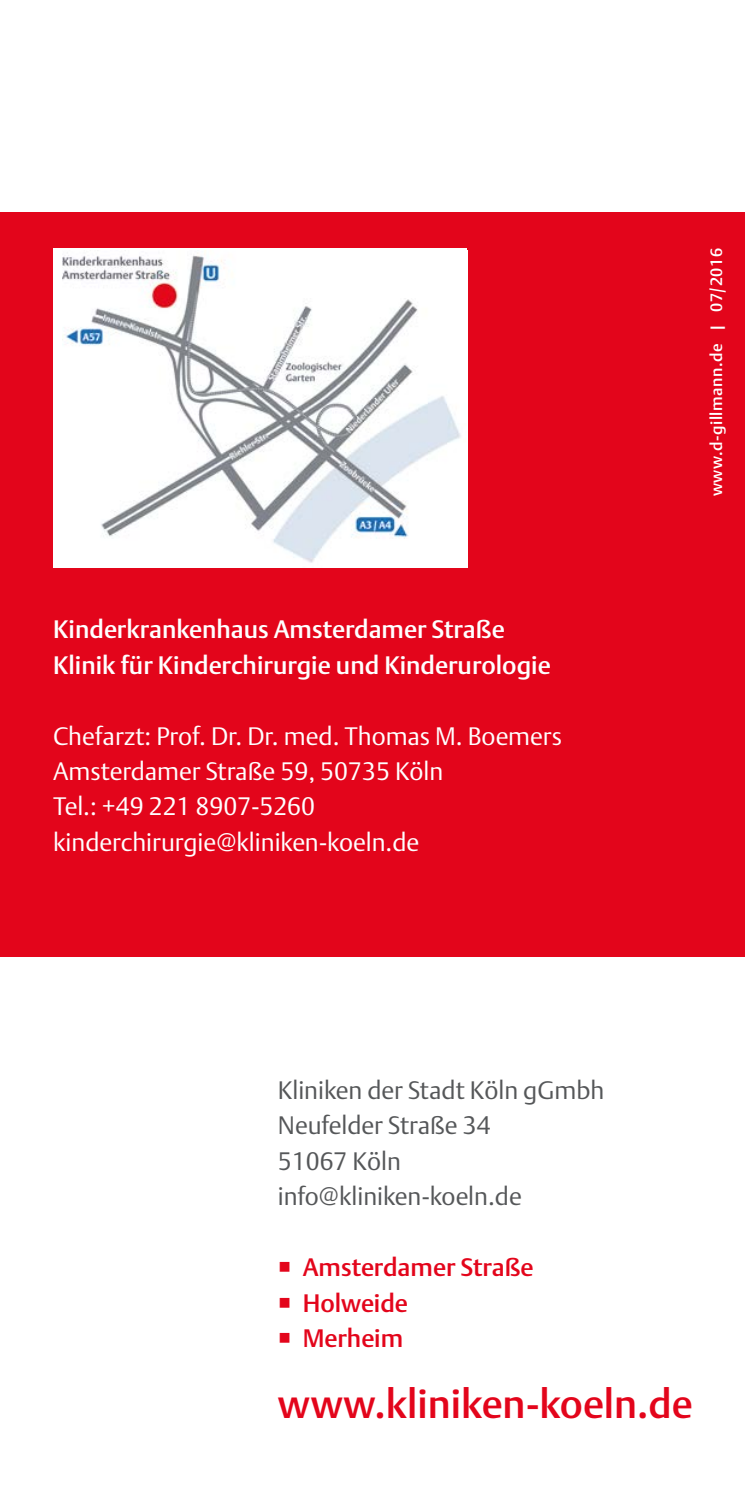
<style>
.page{position:relative;width:745px;height:1489px;background:#fff}
.page>*{position:absolute;margin:0;border:0;box-sizing:border-box;transform-origin:0 0}
.t1{font:500 40px "DTL Argo T";color:#e3051b}
.t2{font:300 25px/35.5px "DTL Argo T";color:#fff}
.t3{font:500 25px/35.5px "DTL Argo T";color:#fff}
.t4{font:300 25px/35.5px "DTL Argo T";color:#555759}
.t5{font:500 25px "DTL Argo T";color:#e3051b}
.t6{font:500 16.25px "DTL Argo T";letter-spacing:.03em;color:#fff}
</style>
<div class="page">
<div style="left:0;top:213px;width:744px;height:744px;background:#e3051b"></div>
<div style="left:53px;top:248px;width:414px;height:319px;background:#fff"></div>
<img style="left:63px;top:250px;width:398px;height:313px">
<p class="t3" style="left:53px;top:611px;width:499px">Kinderkrankenhaus Amsterdamer Straße<br>Klinik für Kinderchirurgie und Kinderurologie</p>
<p class="t2" style="left:53px;top:717px;width:510px">Chefarzt: Prof. Dr. Dr. med. Thomas M. Boemers Amsterdamer Straße 59, 50735 Köln<br>Tel.: +49 221 8907-5260 kinderchirurgie@kliniken-koeln.de</p>
<p class="t6" style="left:706px;top:496px;width:249px;rotate:-90deg">www.d-gillmann.de | 07/2016</p>
<p class="t4" style="left:278px;top:1072px;width:328px">Kliniken der Stadt Köln gGmbh<br>Neufelder Straße 34<br>51067 Köln info@kliniken-koeln.de</p>
<p class="t5" style="left:278px;top:1252px;width:257px">○ Amsterdamer Straße</p>
<p class="t5" style="left:278px;top:1287px;width:132px">○ Holweide</p>
<p class="t5" style="left:278px;top:1323px;width:127px">○ Merheim</p>
<h1 class="t1" style="left:278px;top:1379px;width:416px">www.kliniken-koeln.de</h1>
</div>
